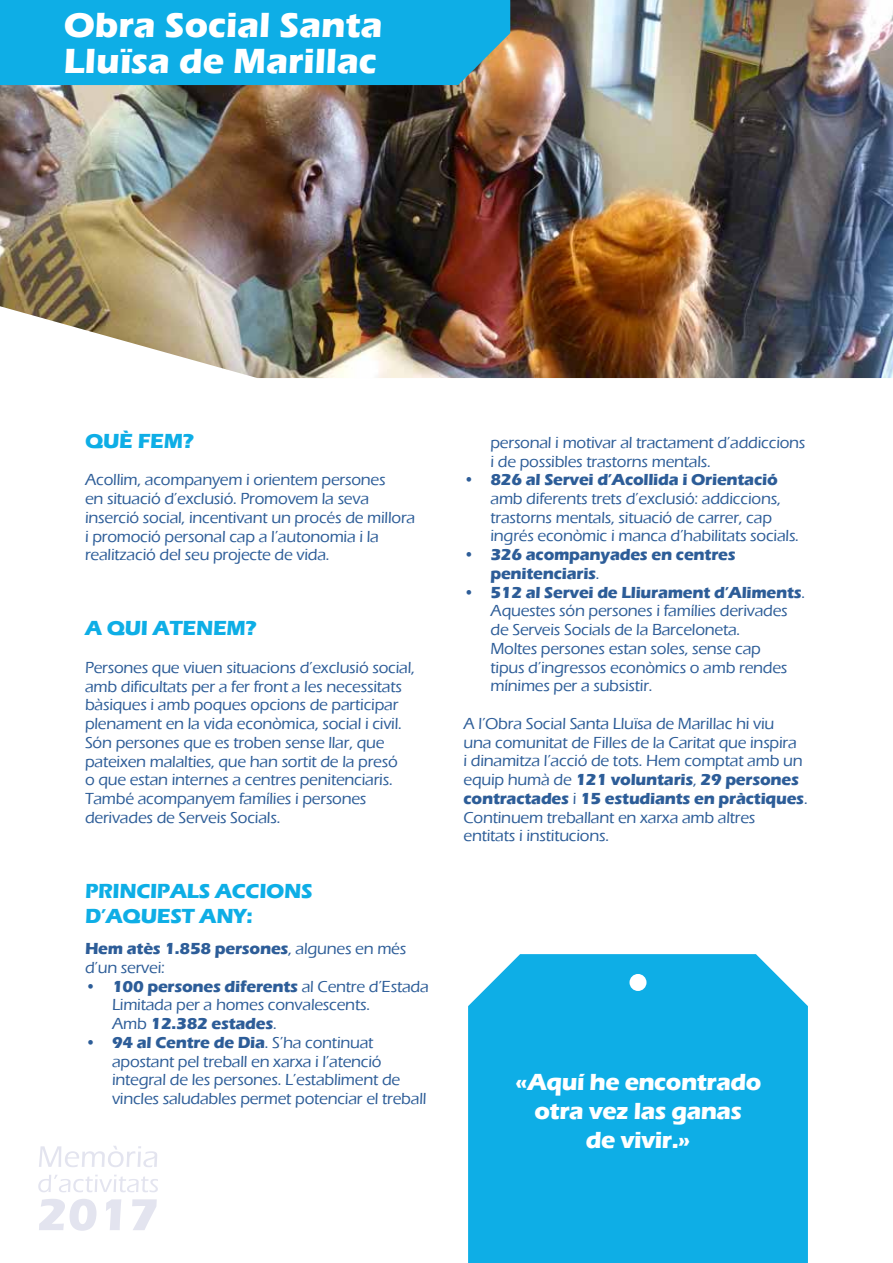
<style>
.page{position:relative;width:893px;height:1263px;background:#fff}
.page>*{position:absolute;margin:0;border:0;box-sizing:border-box;transform-origin:0 0}
.t1{font:700 36px/36px "Eras ITC";color:#fff}
.t2{font:700 24px/28.8px "Eras ITC";letter-spacing:-.02em;color:#fff;text-align:center}
.t3{font:700 21px "Eras ITC";letter-spacing:-.015em;color:#0eaee6}
.t4{font:500 16.5px/18.8px "Eras ITC";letter-spacing:-.015em;color:#2d5d98}
.t5{font:700 16.5px/18.8px "Eras ITC";letter-spacing:-.015em;color:#2d5d98}
.s1{font-weight:700}
.s2{font-weight:500}
</style>
<div class="page">
<img style="left:0;top:0;width:893px;height:378px">
<div style="left:468px;top:954px;width:340px;height:309px;background:#0eaee6"></div>
<div style="left:629px;top:974px;width:17px;height:17px;background:#fff;border-radius:50%"></div>
<div style="left:0;top:0;width:510px;height:85px;background:#0eaee6"></div>
<svg style="left:39px;top:1199px;width:118px;height:32px"></svg>
<svg style="left:38px;top:1175px;width:120px;height:17px"></svg>
<svg style="left:39px;top:1146px;width:118px;height:21px"></svg>
<h1 class="t1" style="left:64px;top:7px;width:320px">Obra Social Santa<br>Lluïsa de Marillac</h1>
<p class="t3" style="left:85px;top:429px;width:110px">Què fem?</p>
<p class="t4" style="left:85px;top:471px;width:332px">Acollim, acompanyem i orientem persones<br>en situació d’exclusió. Promovem la seva inserció social, incentivant un procés de millora i promoció personal cap a l’autonomia i la realització del seu projecte de vida.</p>
<p class="t3" style="left:85px;top:616px;width:173px">A qui atenem?</p>
<p class="t4" style="left:85px;top:658px;width:331px">Persones que viuen situacions d’exclusió social, amb dificultats per a fer front a les necessitats bàsiques i amb poques opcions de participar plenament en la vida econòmica, social i civil.<br>Són persones que es troben sense llar, que pateixen malalties, que han sortit de la presó<br>o que estan internes a centres penitenciaris.<br>També acompanyem famílies i persones derivades de Serveis Socials.</p>
<p class="t3" style="left:85px;top:879px;width:65px">Principa</p>
<p class="t3" style="left:187px;top:879px;width:43px">ls acci</p>
<p class="t3" style="left:266px;top:879px;width:46px">ons</p>
<p class="t3" style="left:85px;top:904px;width:169px">d’aquest any:</p>
<p class="t4" style="left:85px;top:939px;width:323px"><span class="s1">Hem atès 1.858 persones</span>, algunes en més d’un servei:</p>
<p class="t4" style="left:112px;top:977px;width:318px;text-indent:-27px">• <span class="s1">100 persones diferents</span> al Centre d’Estada<br>Limitada per a homes convalescents.<br>Amb <span class="s1">12.382 estades</span>.</p>
<p class="t4" style="left:112px;top:1033px;width:316px;text-indent:-27px">• <span class="s1">94 al Centre de Dia</span>. S’ha continuat apostant pel treball en xarxa i l’atenció integral de les persones. L’establiment de vincles saludables permet potenciar el treball</p>
<p class="t4" style="left:490px;top:433px;width:317px">personal i motivar al tractament d’addiccions i de possibles trastorns mentals.</p>
<p class="t4" style="left:490px;top:471px;width:310px;text-indent:-27px">• <span class="s1">826 al Servei d’Acollida i Orientació </span>amb diferents trets d’exclusió: addiccions, trastorns mentals, situació de carrer, cap ingrés econòmic i manca d’habilitats socials.</p>
<p class="t5" style="left:490px;top:545px;width:247px;text-indent:-27px"><span class="s2">•</span> 326 acompanyades en centres penitenciaris<span class="s2">.</span></p>
<p class="t4" style="left:490px;top:583px;width:316px;text-indent:-27px">• <span class="s1">512 al Servei de Lliurament d’Aliments</span>.<br>Aquestes són persones i famílies derivades de Serveis Socials de la Barceloneta.<br>Moltes persones estan soles, sense cap<br>tipus d’ingressos econòmics o amb rendes mínimes per a subsistir.</p>
<p class="t4" style="left:463px;top:714px;width:346px">A l’Obra Social Santa Lluïsa de Marillac hi viu<br>una comunitat de Filles de la Caritat que inspira<br>i dinamitza l’acció de tots. Hem comptat amb un equip humà de <span class="s1">121 voluntaris</span>, <span class="s1">29 persones contractades</span> i <span class="s1">15 estudiants en pràctiques</span>.<br>Continuem treballant en xarxa amb altres entitats i institucions.</p>
<h2 class="t2" style="left:515px;top:1068px;width:248px">«Aquí he encontrado otra vez las ganas<br>de vivir.»</h2>
</div>
